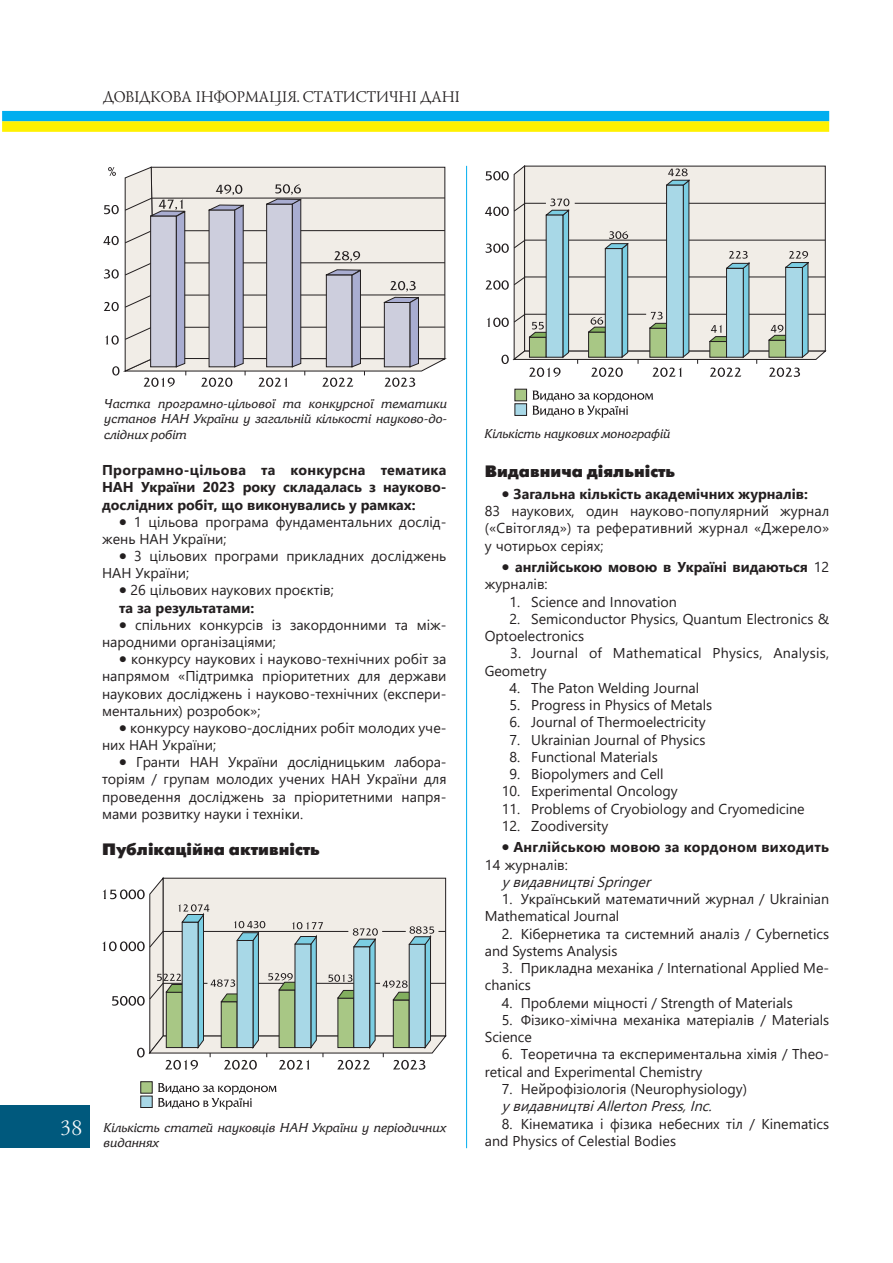
<style>
.page{position:relative;width:893px;height:1263px;background:#fff}
.page>*{position:absolute;margin:0;border:0;box-sizing:border-box;transform-origin:0 0}
.t1{font:21px "Lazurski C";color:#fff}
.t2{font:16.5px "Futuris XC";color:#231f20}
.t3{font:15.75px "Lazurski C";color:#231f20}
.t4{font:14.25px/17.2px "Segoe UI";color:#231f20}
.t5{font:700 14.25px/17.1px "Segoe UI";color:#231f20;text-align:justify}
.t6{font:italic 14.25px "Segoe UI";color:#231f20}
.t7{font:14.25px/17.2px "Segoe UI";letter-spacing:.02em;color:#231f20}
.t8{font:700 14.25px/17.2px "Segoe UI";letter-spacing:.02em;color:#231f20}
.t9{font:italic 12.75px/15.3px "Friz Quadrata C";color:#231f20;text-align:justify}
.s1{font-weight:700}
.s2{font-weight:400}
</style>
<div class="page">
<div style="left:0;top:1106px;width:90px;height:42px;background:#00597d"></div>
<hr style="left:466px;top:166px;width:1px;height:982px;background:#00aeef">
<div style="left:2px;top:111px;width:827px;height:10px;background:#00aeef"></div>
<div style="left:2px;top:121px;width:827px;height:11px;background:#fff101"></div>
<svg style="left:103px;top:166px;width:344px;height:221px;background:#d6d4d6"></svg>
<div style="left:140px;top:1081px;width:13px;height:12px;background:#a8c785;border:1px solid #231f20"></div>
<div style="left:140px;top:1096px;width:13px;height:12px;background:#a8d8e7;border:1px solid #231f20"></div>
<svg style="left:158px;top:1083px;width:119px;height:26px"></svg>
<svg style="left:102px;top:877px;width:345px;height:193px"></svg>
<div style="left:514px;top:389px;width:13px;height:12px;background:#a8c785;border:1px solid #231f20"></div>
<div style="left:514px;top:403px;width:13px;height:13px;background:#a8d8e7;border:1px solid #231f20"></div>
<svg style="left:532px;top:390px;width:121px;height:28px"></svg>
<svg style="left:485px;top:165px;width:342px;height:212px"></svg>
<p class="t3" style="left:102px;top:89px;width:359px">ДОВІДКОВА ІНФОРМАЦІЯ. СТАТИСТИЧНІ ДАНІ</p>
<p class="t9" style="left:104px;top:397px;width:344px">Частка програмно-цільової та конкурсної тематики ус та нов НАН України у загальній кількості науково-до - с лідних робіт</p>
<p class="t5" style="left:102px;top:461px;width:346px">Програмно-цільова та конкурсна тематика НАН України 2023 року складалась з науково&shy;дослідних робіт, що виконувались у рамках:</p>
<p class="t4" style="left:102px;top:512px;width:346px;text-indent:17px">• 1 цільова програма фундаментальних дослід&shy;жень НАН України;</p>
<p class="t4" style="left:102px;top:547px;width:346px;text-indent:17px">• 3 цільових програми прикладних досліджень<br>НАН України;</p>
<p class="t4" style="left:119px;top:581px;width:216px">• 26 цільових наукових проєктів; <span class="s1">та за результатами:</span></p>
<p class="t4" style="left:102px;top:615px;width:346px;text-indent:17px">• спільних конкурсів із закордонними та між&shy;народними організаціями;</p>
<p class="t4" style="left:102px;top:650px;width:346px;text-align:justify;text-indent:17px">• конкурсу наукових і науково-технічних робіт за напрямом «Підтримка пріоритетних для держави наукових досліджень і науково-технічних (експери&shy;ментальних) розробок»;</p>
<p class="t4" style="left:102px;top:718px;width:346px;text-indent:17px">• конкурсу науково-дослідних робіт молодих уче&shy;них НАН України;</p>
<p class="t4" style="left:102px;top:753px;width:346px;text-align:justify;text-indent:17px">• Гранти НАН України дослідницьким лабора&shy;торіям / групам молодих учених НАН України для проведення досліджень за пріоритетними напря&shy;мами розвитку науки і техніки.</p>
<p class="t2" style="left:102px;top:843px;width:219px">Публікаційна активність</p>
<h1 class="t1" style="left:59px;top:1119px;width:24px">38</h1>
<p class="t9" style="left:104px;top:1120px;width:344px">Кількість статей науковців НАН України у періодичних виданнях</p>
<p class="t9" style="left:485px;top:427px;width:187px">Кількість наукових монографій</p>
<p class="t2" style="left:485px;top:465px;width:192px">Видавнича діяльність</p>
<p class="t4" style="left:485px;top:484px;width:346px;text-indent:17px">• <span class="s1">Загальна кількість академічних журналів:<br></span>83 наукових, один науково-популярний журнал («Світогляд») та реферативний журнал «Джерело» у чотирьох серіях;</p>
<p class="t5" style="left:485px;top:558px;width:346px;text-indent:17px">• англійською мовою в Україні видаються <span class="s2">12 журналів:</span></p>
<p class="t4" style="left:510px;top:592px;width:169px">1. Science and Innovation</p>
<p class="t4" style="left:485px;top:609px;width:346px;text-indent:25px">2. Semiconductor Physics, Quantum Electronics &amp;<br>Optoelectronics</p>
<p class="t7" style="left:485px;top:644px;width:346px;text-indent:25px">3. Journal of Mathematical Physics, Analysis,<br>Geometry</p>
<p class="t4" style="left:510px;top:678px;width:191px">4. The Paton Welding Journal</p>
<p class="t4" style="left:510px;top:696px;width:204px">5. Progress in Physics of Metals</p>
<p class="t4" style="left:510px;top:713px;width:198px">6. Journal of Thermoelectricity</p>
<p class="t4" style="left:510px;top:730px;width:197px">7. Ukrainian Jour nal of Physics</p>
<p class="t4" style="left:510px;top:747px;width:150px">8. Functional Materials</p>
<p class="t4" style="left:510px;top:764px;width:156px">9. Biopolymers and Cell</p>
<p class="t4" style="left:502px;top:782px;width:178px">10. Experimental Oncology</p>
<p class="t4" style="left:502px;top:799px;width:304px">11. Problems of Cryobiology and Cryomedicine</p>
<p class="t4" style="left:502px;top:816px;width:108px">12. Zoodiversity</p>
<p class="t8" style="left:485px;top:838px;width:346px;text-indent:17px">• Англійською мовою за кордоном виходить<br><span class="s2">14 журналів:</span></p>
<p class="t6" style="left:502px;top:871px;width:155px">у видавництвіSpringer</p>
<p class="t4" style="left:485px;top:890px;width:346px;text-indent:17px">1. Український математичний журнал / Ukrainian<br>Mathematical Journal</p>
<p class="t4" style="left:485px;top:924px;width:346px;text-indent:17px">2. Кібернетика та системний аналіз / Cybernetics and Systems Analysis</p>
<p class="t4" style="left:485px;top:959px;width:346px;text-indent:17px">3. Прикладна механіка / International Applied Me&shy;chanics</p>
<p class="t4" style="left:502px;top:993px;width:292px">4. Проблеми міцності / Strength of Materials</p>
<p class="t4" style="left:485px;top:1010px;width:346px;text-indent:17px">5. Фізико-хімічна механіка матеріалів / Materials<br>Science</p>
<p class="t4" style="left:485px;top:1045px;width:346px;text-indent:17px">6. Теоретична та експериментальна хімія / Theo&shy;retical and Experimental Chemistry</p>
<p class="t4" style="left:502px;top:1079px;width:247px">7. Нейрофізіологія (Neurophysiology)</p>
<p class="t6" style="left:502px;top:1096px;width:216px">у видавництвіAllertonPress,Inc.</p>
<p class="t4" style="left:485px;top:1114px;width:346px;text-indent:17px">8. Кінематика і фізика небесних тіл / Kinematics and Physics of Celestial Bodies</p>
</div>
